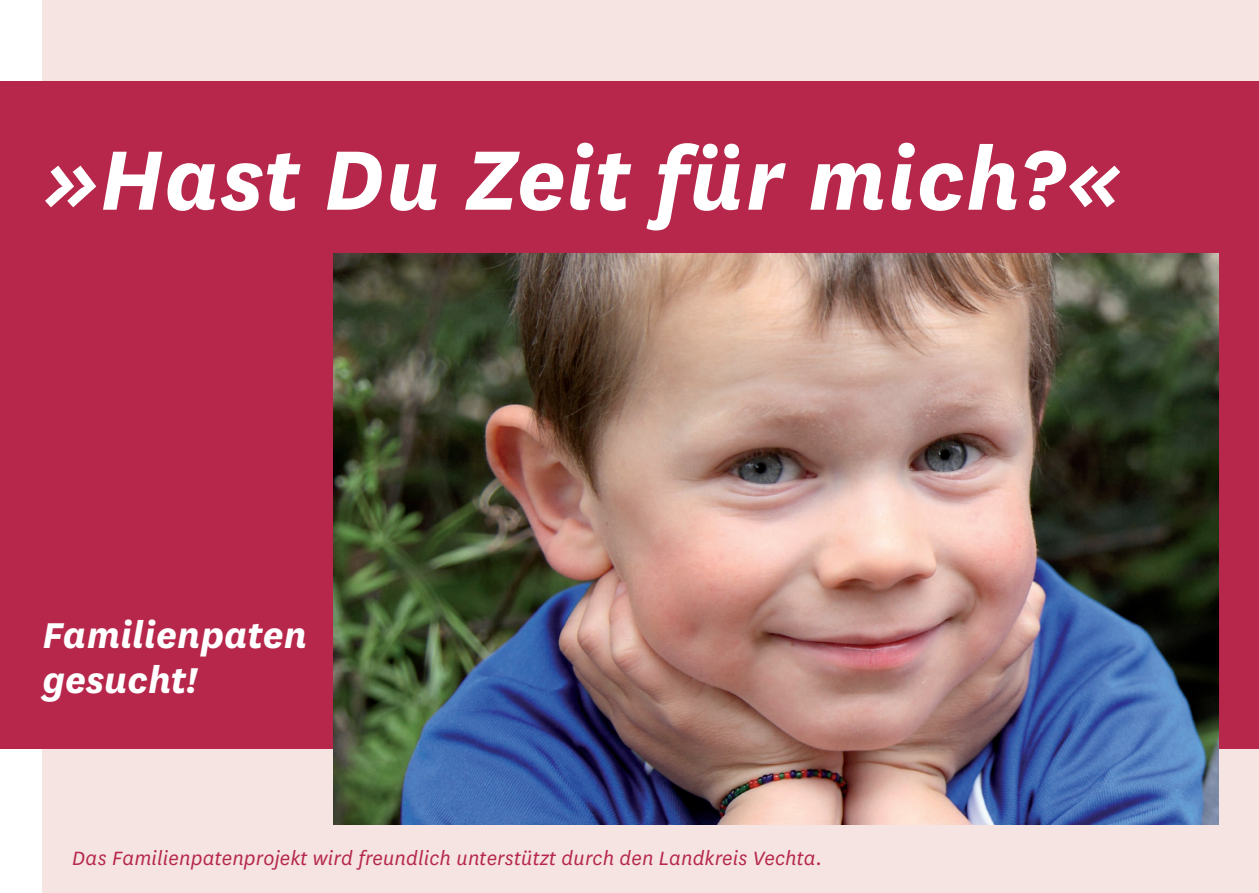
<style>
.page{position:relative;width:1259px;height:893px;background:#fff}
.page>*{position:absolute;margin:0;border:0;box-sizing:border-box;transform-origin:0 0}
.t1{font:italic 700 98.4px "National";letter-spacing:.01em;color:#fff}
.t2{font:italic 700 42px/45px "National";color:#fff}
.t3{font:italic 22.5px "National";letter-spacing:.01em;color:#b6274b}
</style>
<div class="page">
<div style="left:43px;top:0;width:1216px;height:893px;background:#f5e4e2"></div>
<div style="left:0;top:81px;width:1259px;height:667px;background:#b6274b"></div>
<img style="left:334px;top:253px;width:884px;height:572px">
<h1 class="t1" style="left:43px;top:112px;width:1081px">»Hast Du Zeit für mich?«</h1>
<h2 class="t2" style="left:43px;top:610px;width:266px">Familienpaten gesucht!</h2>
<p class="t3" style="left:72px;top:844px;width:752px">Das Familienpatenprojekt wird freundlich unterstützt durch den Landkreis Vechta.</p>
</div>
